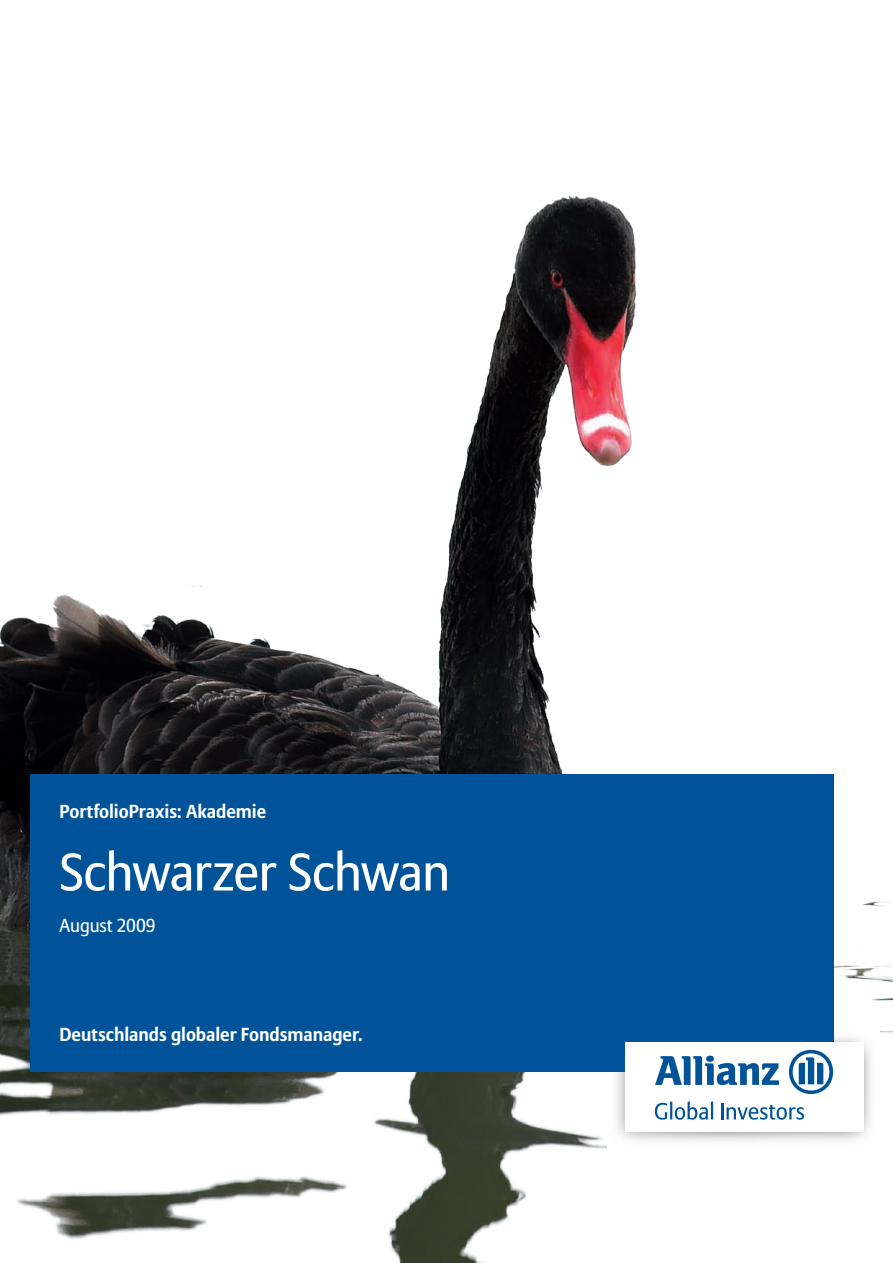
<style>
.page{position:relative;width:893px;height:1263px;background:#fff}
.page>*{position:absolute;margin:0;border:0;box-sizing:border-box;transform-origin:0 0}
.t1{font:52.5px "Allianz Sans";letter-spacing:-.015em;color:#fff}
.t2{font:700 18.75px "Allianz Sans";color:#fff}
.t3{font:18.75px "Allianz Sans";letter-spacing:-.005em;color:#fff}
</style>
<div class="page">
<img style="left:0;top:195px;width:893px;height:1068px">
<img style="left:607px;top:1012px;width:272px;height:139px">
<div style="left:30px;top:774px;width:803px;height:297px;background:#015399"></div>
<div style="left:625px;top:1042px;width:238px;height:89px;background:#fff"></div>
<svg style="left:655px;top:1101px;width:58px;height:19px"></svg>
<svg style="left:721px;top:1103px;width:83px;height:17px"></svg>
<svg style="left:655px;top:1049px;width:178px;height:45px"></svg>
<p class="t2" style="left:60px;top:800px;width:208px">PortfolioPraxis: Akademie</p>
<h1 class="t1" style="left:60px;top:841px;width:392px">Schwarzer Schwan</h1>
<p class="t3" style="left:60px;top:914px;width:98px">August 2009</p>
<p class="t2" style="left:60px;top:1023px;width:305px">Deutschlands globaler Fondsmanager.</p>
</div>
